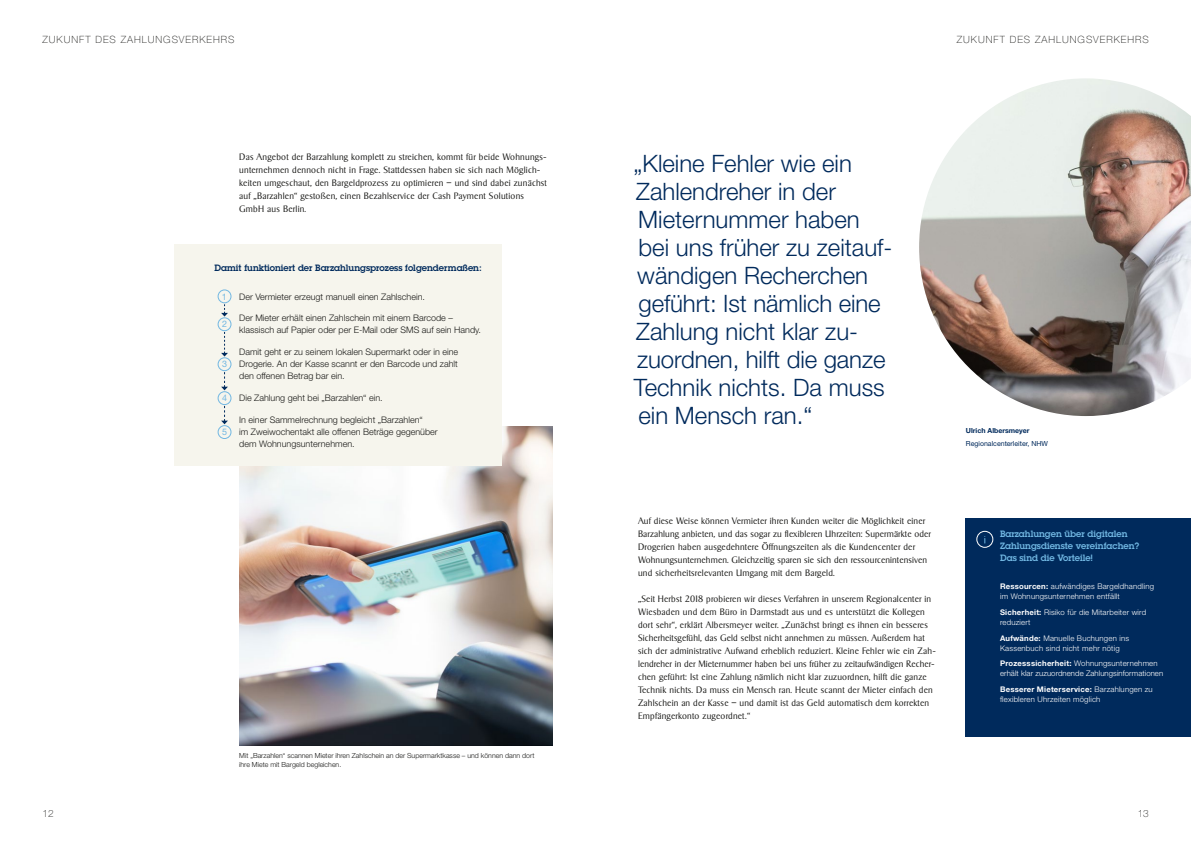
<style>
.page{position:relative;width:1191px;height:842px;background:#fff}
.page>*{position:absolute;margin:0;border:0;box-sizing:border-box;transform-origin:0 0}
.Zitat_light_blau_24p{font:300 24px/28px "Helvetica Neue LT Std";color:#002a5c}
.t1{font:100 10px "Helvetica Neue LT Std";letter-spacing:.1em;color:#1a1a18}
.Copy_Sigvar_light_sc{font:300 9px/13px "Sigvar Serial";letter-spacing:.025em;color:#1a1a18}
.Box_Copy_Helvetica_9{font:300 9px/12px "Helvetica Neue LT Std";color:#1a1a18}
.Infografik_Headline{font:600 9px/12px "Lubalin Graph LT";color:#71b7e2}
.Infografik_Headline-2{font:600 9px "Lubalin Graph LT";color:#002a5c}
.t2{font:9px "Helvetica Neue LT Std";color:#71b7e2}
.Box_Copy_Helvetica_7{font:300 7.8px/10px "Helvetica Neue LT Std";letter-spacing:.025em;color:#fff}
.Bildunterschrift_Hel{font:300 7px/9px "Helvetica Neue LT Std";color:#1a1a18}
.Bildunterschrift_Hel-2{font:7px "Helvetica Neue LT Std";color:#002a5c}
.Bildunterschrift_Hel-3{font:700 7px "Helvetica Neue LT Std";color:#002a5c}
.s1{font-weight:700}
</style>
<div class="page">
<img style="left:919px;top:78px;width:272px;height:338px">
<img style="left:239px;top:427px;width:314px;height:318px">
<div style="left:966px;top:518px;width:225px;height:218px;background:#002a5c"></div>
<div style="left:174px;top:245px;width:327px;height:221px;background:#f6f5ed"></div>
<svg style="left:221px;top:304px;width:7px;height:13px"></svg>
<div style="left:218px;top:289px;width:13px;height:14px;border:1px solid #71b7e2;border-radius:50%"></div>
<div style="left:218px;top:317px;width:13px;height:14px;border:1px solid #71b7e2;border-radius:50%"></div>
<svg style="left:221px;top:332px;width:7px;height:25px"></svg>
<div style="left:218px;top:357px;width:13px;height:14px;border:1px solid #71b7e2;border-radius:50%"></div>
<div style="left:218px;top:391px;width:13px;height:14px;border:1px solid #71b7e2;border-radius:50%"></div>
<div style="left:218px;top:425px;width:13px;height:14px;border:1px solid #71b7e2;border-radius:50%"></div>
<svg style="left:221px;top:406px;width:7px;height:18px"></svg>
<svg style="left:221px;top:372px;width:7px;height:18px"></svg>
<div style="left:976px;top:531px;width:17px;height:17px;border:1px solid #fff;border-radius:50%"></div>
<p class="t1" style="left:43px;top:34px;width:193px">ZUKUNFT DES ZAHLUNGSVERKEHRS</p>
<p class="Copy_Sigvar_light_sc" style="left:239px;top:151px;width:309px">Das Angebot der Barzahlung komplett zu streichen, kommt für beide Wohnungs&shy;unternehmen dennoch nicht in Frage. Stattdessen haben sie sich nach Möglich&shy;keiten umgeschaut, den Bargeldprozess zu optimieren – und sind dabei zunächst auf „Barzahlen“ gestoßen, einen Bezahlservice der Cash Payment Solutions GmbH aus Berlin.</p>
<p class="Infografik_Headline-2" style="left:214px;top:262px;width:269px">Damit funktioniert der Barzahlungsprozess folgendermaßen:</p>
<p class="t2" style="left:222px;top:291px;width:7px">1</p>
<p class="t2" style="left:222px;top:319px;width:7px">2</p>
<p class="t2" style="left:222px;top:359px;width:7px">3</p>
<p class="t2" style="left:222px;top:393px;width:7px">4</p>
<p class="t2" style="left:222px;top:427px;width:7px">5</p>
<p class="Box_Copy_Helvetica_9" style="left:239px;top:290px;width:187px">Der Vermieter erzeugt manuell einen Zahlschein.</p>
<p class="Box_Copy_Helvetica_9" style="left:239px;top:312px;width:243px">Der Mieter erhält einen Zahlschein mit einem Barcode – klassisch auf Papier oder per E-Mail oder SMS auf sein Handy.</p>
<p class="Box_Copy_Helvetica_9" style="left:239px;top:346px;width:220px;text-align:justify">Damit geht er zu seinem lokalen Supermarkt oder in eine Drogerie. An der Kasse scannt er den Barcode und zahlt den offenen Betrag bar ein.</p>
<p class="Box_Copy_Helvetica_9" style="left:239px;top:392px;width:145px">Die Zahlung geht bei „Barzahlen“ ein.</p>
<p class="Box_Copy_Helvetica_9" style="left:239px;top:414px;width:200px">In einer Sammelrechnung begleicht „Barzahlen“<br>im Zweiwochentakt alle offenen Beträge gegenüber dem Wohnungsunternehmen.</p>
<p class="t1" style="left:43px;top:807px;width:13px">12</p>
<p class="Bildunterschrift_Hel" style="left:239px;top:751px;width:297px">Mit „Barzahlen“ scannen Mieter ihren Zahlschein an der Supermarktkasse – und können dann dort ihre Miete mit Bargeld begleichen.</p>
<p class="t1" style="left:957px;top:34px;width:193px">ZUKUNFT DES ZAHLUNGSVERKEHRS</p>
<p class="Zitat_light_blau_24p" style="left:633px;top:149px;width:260px">„Kleine Fehler wie ein<br>Zahlendreher in der<br>Mieternummer haben<br>bei uns früher zu zeitauf&shy;wändigen Recherchen geführt: Ist nämlich eine<br>Zahlung nicht klar zu&shy;zuordnen, hilft die ganze<br>Technik nichts. Da muss ein Mensch ran.“</p>
<p class="Copy_Sigvar_light_sc" style="left:638px;top:515px;width:294px">Auf diese Weise können Vermieter ihren Kunden weiter die Möglichkeit einer Barzahlung anbieten, und das sogar zu flexibleren Uhrzeiten: Supermärkte oder Drogerien haben ausgedehntere Öffnungszeiten als die Kundencenter der Wohnungsunternehmen. Gleichzeitig sparen sie sich den ressourcenintensiven und sicherheitsrelevanten Umgang mit dem Bargeld.</p>
<p class="Copy_Sigvar_light_sc" style="left:638px;top:593px;width:299px">„Seit Herbst 2018 probieren wir dieses Verfahren in unserem Regionalcenter in Wiesbaden und dem Büro in Darmstadt aus und es unterstützt die Kollegen dort sehr“, erklärt Albersmeyer weiter. „Zunächst bringt es ihnen ein besseres Sicherheitsgefühl, das Geld selbst nicht annehmen zu müssen. Außerdem hat sich der administrative Aufwand erheblich reduziert. Kleine Fehler wie ein Zah&shy;lendreher in der Mieternummer haben bei uns früher zu zeitaufwändigen Recher&shy;chen geführt: Ist eine Zahlung nämlich nicht klar zuzuordnen, hilft die ganze Technik nichts. Da muss ein Mensch ran. Heute scannt der Mieter einfach den Zahlschein an der Kasse – und damit ist das Geld automatisch dem korrekten Empfängerkonto zugeordnet.“</p>
<p class="Bildunterschrift_Hel-3" style="left:966px;top:426px;width:65px">Ulrich Albersmeyer</p>
<p class="Bildunterschrift_Hel-2" style="left:966px;top:440px;width:84px">Regionalcenterleiter, NHW</p>
<p class="Infografik_Headline" style="left:1000px;top:528px;width:141px">Barzahlungen über digitalen<br>Zahlungsdienste vereinfachen?<br>Das sind die Vorteile!</p>
<p class="Box_Copy_Helvetica_7" style="left:1000px;top:581px;width:155px"><span class="s1">Ressourcen:</span> aufwändiges Bargeldhandling im Wohnungsunternehmen entfällt</p>
<p class="Box_Copy_Helvetica_7" style="left:1000px;top:607px;width:148px"><span class="s1">Sicherheit:</span> Risiko für die Mitarbeiter wird reduziert</p>
<p class="Box_Copy_Helvetica_7" style="left:1000px;top:633px;width:131px"><span class="s1">Aufwände:</span> Manuelle Buchungen ins<br>Kassenbuch sind nicht mehr nötig</p>
<p class="Box_Copy_Helvetica_7" style="left:1000px;top:658px;width:165px"><span class="s1">Prozesssicherheit:</span> Wohnungsunternehmen erhält klar zuzuordnende Zahlungsinformationen</p>
<p class="Box_Copy_Helvetica_7" style="left:1000px;top:684px;width:154px"><span class="s1">Besserer Mieterservice:</span> Barzahlungen zu flexibleren Uhrzeiten möglich</p>
<p class="t1" style="left:1137px;top:807px;width:13px">13</p>
</div>
